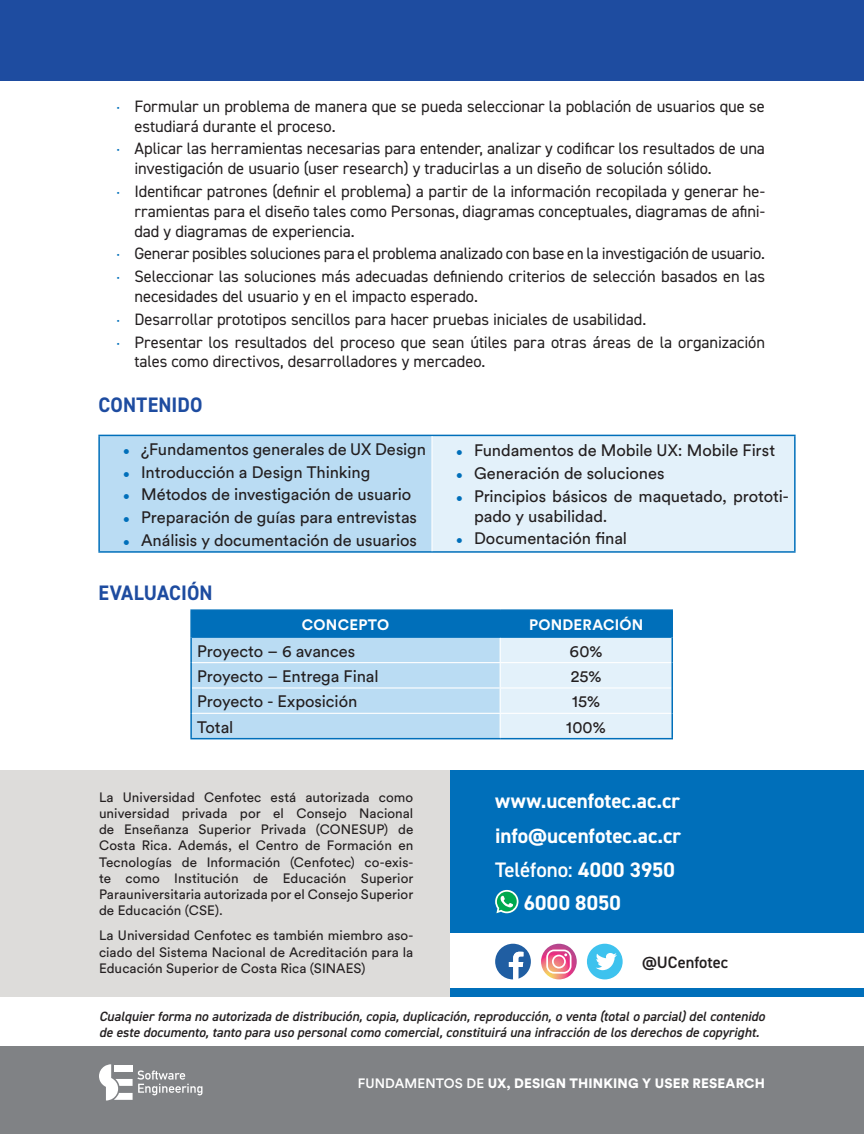
<style>
.page{position:relative;width:864px;height:1134px;background:#fff}
.page>*{position:absolute;margin:0;border:0;box-sizing:border-box;transform-origin:0 0}
.t1{font:700 21px "DIN2014";color:#fff}
.t2{font:700 21px "DIN2014";letter-spacing:.005em;color:#1e4ca0;scale:.95 1}
.t3{font:600 21px "DIN2014";letter-spacing:-.005em;color:#fff}
.t4{font:16.5px/19.8px "DIN2014";letter-spacing:-.005em;color:#231f20}
.t5{font:16.5px/19.8px "Circular Std";letter-spacing:-.005em;color:#231f20}
.t6{font:600 16.5px "DIN2014";color:#231f20}
.t7{font:700 15px "Circular Std";letter-spacing:.015em;color:#fff}
.t8{font:13.5px/16.2px "Circular Std";letter-spacing:.005em;color:#231f20;text-align:justify}
.t9{font:italic 600 13.5px/16.2px "DIN2014";color:#231f20}
.t10{font:900 13.5px "Circular Std";letter-spacing:.01em;color:#fff}
.s1{font-size:12px;color:#006fba}
.s2{font-weight:700}
.s3{font-weight:500}
</style>
<div class="page">
<div style="left:0;top:1046px;width:864px;height:88px;background:#808285"></div>
<svg style="left:99px;top:1064px;width:103px;height:37px"></svg>
<div style="left:0;top:0;width:864px;height:81px;background:#1e4ca0"></div>
<div style="left:99px;top:435px;width:333px;height:117px;background:#badcf3"></div>
<div style="left:432px;top:435px;width:363px;height:117px;background:#e3f1fa"></div>
<hr style="left:98px;top:435px;width:334px;height:1px;background:#006fba">
<hr style="left:98px;top:436px;width:2px;height:115px;background:#006fba">
<hr style="left:432px;top:435px;width:364px;height:1px;background:#006fba">
<hr style="left:794px;top:436px;width:2px;height:115px;background:#006fba">
<hr style="left:98px;top:551px;width:334px;height:2px;background:#006fba">
<hr style="left:432px;top:551px;width:364px;height:2px;background:#006fba">
<hr style="left:431px;top:436px;width:2px;height:115px;background:#fff">
<svg style="left:192px;top:611px;width:479px;height:127px;background:#a0cce9"></svg>
<hr style="left:192px;top:637px;width:308px;height:1px;background:#006fba">
<hr style="left:500px;top:637px;width:171px;height:1px;background:#006fba">
<hr style="left:190px;top:609px;width:310px;height:2px;background:#006fba">
<hr style="left:190px;top:611px;width:2px;height:26px;background:#006fba">
<hr style="left:500px;top:609px;width:173px;height:2px;background:#006fba">
<hr style="left:671px;top:611px;width:2px;height:26px;background:#006fba">
<hr style="left:190px;top:637px;width:2px;height:26px;background:#006fba">
<hr style="left:671px;top:637px;width:2px;height:26px;background:#006fba">
<hr style="left:190px;top:663px;width:2px;height:25px;background:#006fba">
<hr style="left:671px;top:663px;width:2px;height:25px;background:#006fba">
<hr style="left:190px;top:688px;width:2px;height:25px;background:#006fba">
<hr style="left:671px;top:688px;width:2px;height:25px;background:#006fba">
<hr style="left:190px;top:713px;width:2px;height:25px;background:#006fba">
<hr style="left:671px;top:713px;width:2px;height:25px;background:#006fba">
<hr style="left:190px;top:738px;width:310px;height:1px;background:#006fba">
<hr style="left:500px;top:738px;width:173px;height:1px;background:#006fba">
<div style="left:0;top:770px;width:864px;height:227px;background:#dddcda"></div>
<div style="left:451px;top:770px;width:413px;height:227px;background:#006fba"></div>
<div style="left:451px;top:933px;width:413px;height:55px;background:#fff"></div>
<svg style="left:495px;top:944px;width:36px;height:35px"></svg>
<svg style="left:495px;top:890px;width:23px;height:23px"></svg>
<svg style="left:541px;top:944px;width:36px;height:35px"></svg>
<svg style="left:546px;top:950px;width:26px;height:24px"></svg>
<div style="left:587px;top:944px;width:36px;height:35px;background:#3ec2ee;border-radius:50%"></div>
<svg style="left:596px;top:953px;width:21px;height:17px"></svg>
<p class="t4" style="left:134px;top:96px;width:632px;text-indent:-18px"><span class="s1">•</span> Formular un problema de manera que se pueda seleccionar la población de usuarios que se estudiará durante el proceso.</p>
<p class="t4" style="left:134px;top:139px;width:632px;text-indent:-18px"><span class="s1">•</span> Aplicar las herramientas necesarias para entender, analizar y codificar los resultados de una investigación de usuario (user research) y traducirlas a un diseño de solución sólido.</p>
<p class="t4" style="left:134px;top:181px;width:632px;text-align:justify;text-indent:-18px"><span class="s1">•</span> Identificar patrones (definir el problema) a partir de la información recopilada y generar he&shy;rramientas para el diseño tales como Personas, diagramas conceptuales, diagramas de afini&shy;dad y diagramas de experiencia.</p>
<p class="t4" style="left:116px;top:244px;width:650px"><span class="s1">•</span> Generar posibles soluciones para el problema analizado con base en la investigación de usuario.</p>
<p class="t4" style="left:134px;top:266px;width:632px;text-indent:-18px"><span class="s1">•</span> Seleccionar las soluciones más adecuadas definiendo criterios de selección basados en las necesidades del usuario y en el impacto esperado.</p>
<p class="t4" style="left:116px;top:309px;width:531px"><span class="s1">•</span> Desarrollar prototipos sencillos para hacer pruebas iniciales de usabilidad.</p>
<p class="t4" style="left:134px;top:332px;width:632px;text-indent:-18px"><span class="s1">•</span> Presentar los resultados del proceso que sean útiles para otras áreas de la organización tales como directivos, desarrolladores y mercadeo.</p>
<p class="t2" style="left:98px;top:391px;width:111px">CONTENIDO</p>
<p class="t5" style="left:123px;top:439px;width:304px"><span class="s1">•</span> ¿Fundamentos generales de UX Design</p>
<p class="t5" style="left:123px;top:462px;width:249px"><span class="s1">•</span> Introducción a Design Thinking</p>
<p class="t5" style="left:123px;top:484px;width:290px"><span class="s1">•</span> Métodos de investigación de usuario</p>
<p class="t5" style="left:123px;top:507px;width:295px"><span class="s1">•</span> Preparación de guías para entrevistas</p>
<p class="t5" style="left:123px;top:530px;width:295px"><span class="s1">•</span> Análisis y documentación de usuarios</p>
<p class="t5" style="left:456px;top:440px;width:321px"><span class="s1">•</span> Fundamentos de Mobile UX: Mobile First</p>
<p class="t5" style="left:456px;top:463px;width:210px"><span class="s1">•</span> Generación de soluciones</p>
<p class="t5" style="left:474px;top:486px;width:316px;text-indent:-18px"><span class="s1">•</span> Principios básicos de maquetado, prototi&shy;pado y usabilidad.</p>
<p class="t5" style="left:456px;top:529px;width:173px"><span class="s1">•</span> Documentación final</p>
<p class="t2" style="left:98px;top:579px;width:122px">EVALUACIÓN</p>
<p class="t7" style="left:302px;top:615px;width:89px">CONCEPTO</p>
<p class="t7" style="left:529px;top:615px;width:116px">PONDERACIÓN</p>
<p class="t5" style="left:197px;top:641px;width:160px">Proyecto – 6 avances</p>
<p class="t5" style="left:570px;top:641px;width:35px">60%</p>
<p class="t5" style="left:197px;top:666px;width:183px">Proyecto – Entrega Final</p>
<p class="t5" style="left:571px;top:666px;width:33px">25%</p>
<p class="t5" style="left:197px;top:691px;width:162px">Proyecto - Exposición</p>
<p class="t5" style="left:572px;top:691px;width:30px">15%</p>
<p class="t5" style="left:197px;top:717px;width:38px">Total</p>
<p class="t5" style="left:566px;top:717px;width:41px">100%</p>
<p class="t8" style="left:99px;top:789px;width:316px">La Universidad Cenfotec está autorizada como universidad privada por el Consejo Nacional de Enseñanza Superior Privada (CONESUP) de Costa Rica. Además, el Centro de Formación en Tecnologías de Información (Cenfotec) co-exis&shy;te como Institución de Educación Superior Parauniversitaria autorizada por el Consejo Superior de Educación (CSE).</p>
<p class="t8" style="left:99px;top:927px;width:316px">La Universidad Cenfotec es también miembro aso&shy;ciado del Sistema Nacional de Acreditación para la Educación Superior de Costa Rica (SINAES)</p>
<p class="t1" style="left:495px;top:787px;width:187px">www.ucenfotec.ac.cr</p>
<p class="t1" style="left:495px;top:821px;width:187px">info@ucenfotec.ac.cr</p>
<p class="t3" style="left:495px;top:856px;width:181px">Teléfono: <span class="s2">4000 3950</span></p>
<p class="t1" style="left:524px;top:889px;width:99px">6000 8050</p>
<p class="t6" style="left:642px;top:951px;width:87px">@UCenfotec</p>
<p class="t9" style="left:99px;top:1008px;width:667px">Cualquier forma no autorizada de distribución, copia, duplicación, reproducción, o venta (total o parcial) del contenido de este documento, tanto para uso personal como comercial, constituirá una infracción de los derechos de copyright.</p>
<p class="t10" style="left:358px;top:1074px;width:409px"><span class="s3">FUNDAMENTOS DE</span> UX, DESIGN THINKING Y USER RESEARCH</p>
</div>
